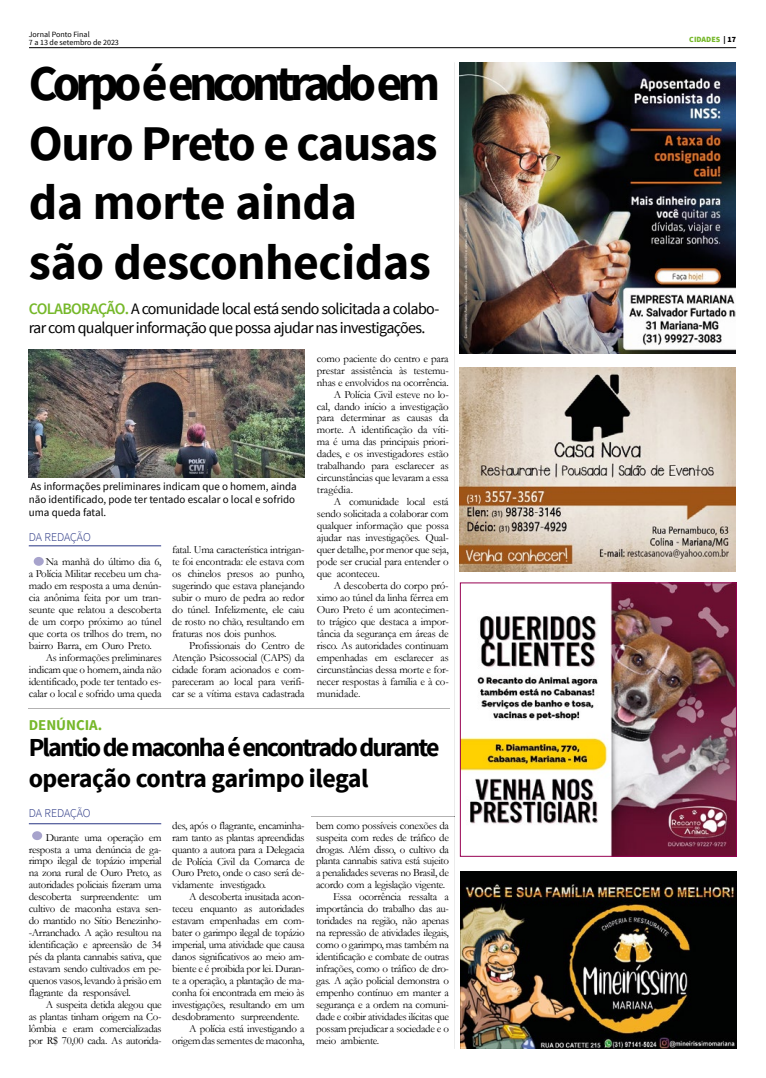
<style>
.page{position:relative;width:766px;height:1078px;background:#fff}
.page>*{position:absolute;margin:0;border:0;box-sizing:border-box;transform-origin:0 0}
.t1{font:700 49.9px/59.8px "Source Sans Pro";letter-spacing:-.03em;color:#000}
.t2{font:700 25.9px/31.1px "Source Sans Pro";letter-spacing:-.07em;color:#000}
.t3{font:16px/19.1px "Source Sans Pro";letter-spacing:-.04em;color:#000}
.t4{font:700 15px "Source Sans Pro";color:#76b82a}
.t5{font:300 12px "Source Sans Pro";letter-spacing:-.01em;color:#283583}
.t6{font:11px/12px "Garamond";letter-spacing:-.02em;color:#000;text-align:justify}
.t7{font:11px/13.2px "Source Sans Pro";color:#000}
.t8{font:11px "Garamond";letter-spacing:.005em;color:#000}
.t9{font:8px/8px "Source Sans Pro";color:#000}
.t10{font:900 8px "Source Sans Pro";color:#76b82a}
.s1{color:#000}
.s2{font-weight:600;color:#76b82a}
</style>
<div class="page">
<hr style="left:29px;top:47px;width:707px;height:1px;background:#000">
<img style="left:461px;top:584px;width:273px;height:270px">
<div style="left:459px;top:582px;width:277px;height:274px;border:1px solid #970052"></div>
<img style="left:460px;top:871px;width:276px;height:177px">
<img style="left:459px;top:367px;width:276px;height:204px">
<hr style="left:454px;top:62px;width:1px;height:754px;background:#b3b2b2">
<hr style="left:454px;top:816px;width:1px;height:232px;background:#b3b2b2">
<hr style="left:311px;top:816px;width:143px;height:1px;background:#b3b2b2">
<img style="left:459px;top:62px;width:276px;height:291px">
<hr style="left:29px;top:545px;width:132px;height:1px;background:#283583">
<div style="left:34px;top:557px;width:10px;height:8px;background:#a7a3cc;border-radius:50%"></div>
<img style="left:29px;top:349px;width:275px;height:129px">
<div style="left:32px;top:831px;width:10px;height:8px;background:#a7a3cc;border-radius:50%"></div>
<hr style="left:28px;top:708px;width:421px;height:1px;background:#b3b2b2">
<hr style="left:29px;top:823px;width:132px;height:1px;background:#283583">
<p class="t9" style="left:29px;top:31px;width:92px">Jornal Ponto Final<br>7 a 13 de setembro de 2023</p>
<p class="t10" style="left:689px;top:34px;width:48px">CIDADES <span class="s1">| 17</span></p>
<h1 class="t1" style="left:29px;top:55px;width:413px">Corpo é encontrado em<br>Ouro Preto e causas da morte ainda são desconhecidas</h1>
<h3 class="t3" style="left:29px;top:299px;width:412px"><span class="s2">COLABORAÇÃO.</span> A comunidade local está sendo solicitada a colabo&shy;rar com qualquer informação que possa ajudar nas investigações.</h3>
<p class="t7" style="left:29px;top:479px;width:269px">As informações preliminares indicam que o homem, ainda não identificado, pode ter tentado escalar o local e sofrido uma queda fatal.</p>
<p class="t5" style="left:29px;top:530px;width:63px">DA REDAÇÃO</p>
<p class="t6" style="left:46px;top:555px;width:117px">Na manhã do último dia 6,</p>
<p class="t6" style="left:29px;top:567px;width:134px">a Polícia Militar recebeu um cha-</p>
<p class="t6" style="left:29px;top:579px;width:134px">mado em resposta a uma denún-</p>
<p class="t6" style="left:29px;top:591px;width:134px">cia anônima feita por um tran-</p>
<p class="t6" style="left:29px;top:603px;width:134px">seunte que relatou a descoberta</p>
<p class="t6" style="left:29px;top:615px;width:134px">de um corpo próximo ao túnel</p>
<p class="t6" style="left:29px;top:627px;width:134px">que corta os trilhos do trem, no</p>
<p class="t6" style="left:29px;top:639px;width:124px">bairro Barra, em Ouro Preto.</p>
<p class="t6" style="left:46px;top:651px;width:117px">As informações preliminares</p>
<p class="t6" style="left:29px;top:663px;width:134px">indicam que o homem, ainda não</p>
<p class="t6" style="left:29px;top:675px;width:134px">identificado, pode ter tentado es-</p>
<p class="t6" style="left:29px;top:687px;width:134px">calar o local e sofrido uma queda</p>
<p class="t6" style="left:172px;top:543px;width:134px">fatal. Uma característica intrigan&shy;te foi encontrada: ele estava com os chinelos presos ao punho, sugerindo que estava planejando subir o muro de pedra ao redor do túnel. Infelizmente, ele caiu de rosto no chão, resultando em fraturas nos dois punhos.</p>
<p class="t6" style="left:172px;top:639px;width:134px;text-indent:17px">Profissionais do Centro de Atenção Psicossocial (CAPS) da cidade foram acionados e com&shy;pareceram ao local para verifi&shy;car se a vítima estava cadastrada</p>
<p class="t6" style="left:317px;top:352px;width:133px">como paciente do centro e para</p>
<p class="t6" style="left:317px;top:364px;width:133px">prestar assistência às testemu-</p>
<p class="t6" style="left:317px;top:376px;width:133px">nhas e envolvidos na ocorrência.</p>
<p class="t6" style="left:334px;top:387px;width:116px">A Polícia Civil esteve no lo-</p>
<p class="t6" style="left:317px;top:399px;width:133px">cal, dando início a investigação</p>
<p class="t6" style="left:317px;top:411px;width:133px">para determinar as causas da</p>
<p class="t6" style="left:317px;top:423px;width:133px">morte. A identificação da víti-</p>
<p class="t6" style="left:317px;top:435px;width:133px">ma é uma das principais priori-</p>
<p class="t6" style="left:317px;top:447px;width:133px">dades, e os investigadores estão</p>
<p class="t6" style="left:317px;top:459px;width:133px">trabalhando para esclarecer as</p>
<p class="t6" style="left:317px;top:471px;width:133px">circunstâncias que levaram a essa</p>
<p class="t8" style="left:317px;top:482px;width:38px">tragédia.</p>
<p class="t6" style="left:334px;top:495px;width:116px">A comunidade local está</p>
<p class="t6" style="left:317px;top:507px;width:133px">sendo solicitada a colaborar com</p>
<p class="t6" style="left:317px;top:519px;width:133px">qualquer informação que possa</p>
<p class="t6" style="left:317px;top:531px;width:133px">ajudar nas investigações. Qual-</p>
<p class="t6" style="left:317px;top:543px;width:133px">quer detalhe, por menor que seja,</p>
<p class="t6" style="left:317px;top:555px;width:133px">pode ser crucial para entender o</p>
<p class="t6" style="left:317px;top:567px;width:64px">que aconteceu.</p>
<p class="t6" style="left:334px;top:579px;width:116px">A descoberta do corpo pró-</p>
<p class="t6" style="left:317px;top:591px;width:133px">ximo ao túnel da linha férrea em</p>
<p class="t6" style="left:317px;top:603px;width:133px">Ouro Preto é um acontecimen-</p>
<p class="t6" style="left:317px;top:615px;width:133px">to trágico que destaca a impor-</p>
<p class="t6" style="left:317px;top:627px;width:133px">tância da segurança em áreas de</p>
<p class="t6" style="left:317px;top:639px;width:133px">risco. As autoridades continuam</p>
<p class="t6" style="left:317px;top:651px;width:133px">empenhadas em esclarecer as</p>
<p class="t6" style="left:317px;top:663px;width:133px">circunstâncias dessa morte e for-</p>
<p class="t6" style="left:317px;top:675px;width:133px">necer respostas à família e à co-</p>
<p class="t6" style="left:317px;top:687px;width:45px">munidade.</p>
<h3 class="t4" style="left:29px;top:714px;width:75px">DENÚNCIA.</h3>
<h2 class="t2" style="left:29px;top:732px;width:412px">Plantio de maconha é encontrado durante operação contra garimpo ilegal</h2>
<p class="t5" style="left:29px;top:805px;width:63px">DA REDAÇÃO</p>
<p class="t6" style="left:29px;top:830px;width:134px;text-indent:17px">Durante uma operação em resposta a uma denúncia de ga&shy;rimpo ilegal de topázio imperial na zona rural de Ouro Preto, as autoridades policiais fizeram uma descoberta surpreendente: um cultivo de maconha estava sen&shy;do mantido no Sítio Benezinho--Arranchado. A ação resultou na identificação e apreensão de 34 pés da planta cannabis sativa, que estavam sendo cultivados em pe&shy;quenos vasos, levando à prisão em flagrante da responsável.</p>
<p class="t6" style="left:29px;top:998px;width:134px;text-indent:17px">A suspeita detida alegou que as plantas tinham origem na Co&shy;lômbia e eram comercializadas por R$ 70,00 cada. As autorida-</p>
<p class="t6" style="left:172px;top:818px;width:134px">des, após o flagrante, encaminha&shy;ram tanto as plantas apreendidas quanto a autora para a Delegacia de Polícia Civil da Comarca de Ouro Preto, onde o caso será de&shy;vidamente investigado.</p>
<p class="t6" style="left:189px;top:890px;width:117px">A descoberta inusitada acon-</p>
<p class="t6" style="left:172px;top:902px;width:134px">teceu enquanto as autoridades</p>
<p class="t6" style="left:172px;top:914px;width:134px">estavam empenhadas em com-</p>
<p class="t6" style="left:172px;top:926px;width:134px">bater o garimpo ilegal de topázio</p>
<p class="t6" style="left:172px;top:938px;width:134px">imperial, uma atividade que causa</p>
<p class="t6" style="left:172px;top:950px;width:134px">danos significativos ao meio am-</p>
<p class="t6" style="left:172px;top:962px;width:134px">biente e é proibida por lei. Duran-</p>
<p class="t6" style="left:172px;top:974px;width:134px">te a operação, a plantação de ma-</p>
<p class="t6" style="left:172px;top:986px;width:134px">conha foi encontrada em meio às</p>
<p class="t6" style="left:172px;top:998px;width:134px">investigações, resultando em um</p>
<p class="t6" style="left:172px;top:1010px;width:129px">desdobramento surpreendente.</p>
<p class="t6" style="left:189px;top:1022px;width:117px">A polícia está investigando a</p>
<p class="t6" style="left:172px;top:1034px;width:134px">origem das sementes de maconha,</p>
<p class="t6" style="left:316px;top:818px;width:134px">bem como possíveis conexões da</p>
<p class="t6" style="left:316px;top:830px;width:134px">suspeita com redes de tráfico de</p>
<p class="t6" style="left:316px;top:842px;width:134px">drogas. Além disso, o cultivo da</p>
<p class="t6" style="left:316px;top:854px;width:134px">planta cannabis sativa está sujeito</p>
<p class="t6" style="left:316px;top:866px;width:134px">a penalidades severas no Brasil, de</p>
<p class="t6" style="left:316px;top:878px;width:131px">acordo com a legislação vigente.</p>
<p class="t6" style="left:333px;top:890px;width:117px">Essa ocorrência ressalta a</p>
<p class="t6" style="left:316px;top:902px;width:134px">importância do trabalho das au-</p>
<p class="t6" style="left:316px;top:914px;width:134px">toridades na região, não apenas</p>
<p class="t6" style="left:316px;top:926px;width:134px">na repressão de atividades ilegais,</p>
<p class="t6" style="left:316px;top:938px;width:134px">como o garimpo, mas também na</p>
<p class="t6" style="left:316px;top:950px;width:134px">identificação e combate de outras</p>
<p class="t6" style="left:316px;top:962px;width:134px">infrações, como o tráfico de dro-</p>
<p class="t6" style="left:316px;top:974px;width:134px">gas. A ação policial demonstra o</p>
<p class="t6" style="left:316px;top:986px;width:134px">empenho contínuo em manter a</p>
<p class="t6" style="left:316px;top:998px;width:134px">segurança e a ordem na comuni-</p>
<p class="t6" style="left:316px;top:1010px;width:134px">dade e coibir atividades ilícitas que</p>
<p class="t6" style="left:316px;top:1022px;width:134px">possam prejudicar a sociedade e o</p>
<p class="t6" style="left:316px;top:1034px;width:65px">meio ambiente.</p>
</div>
